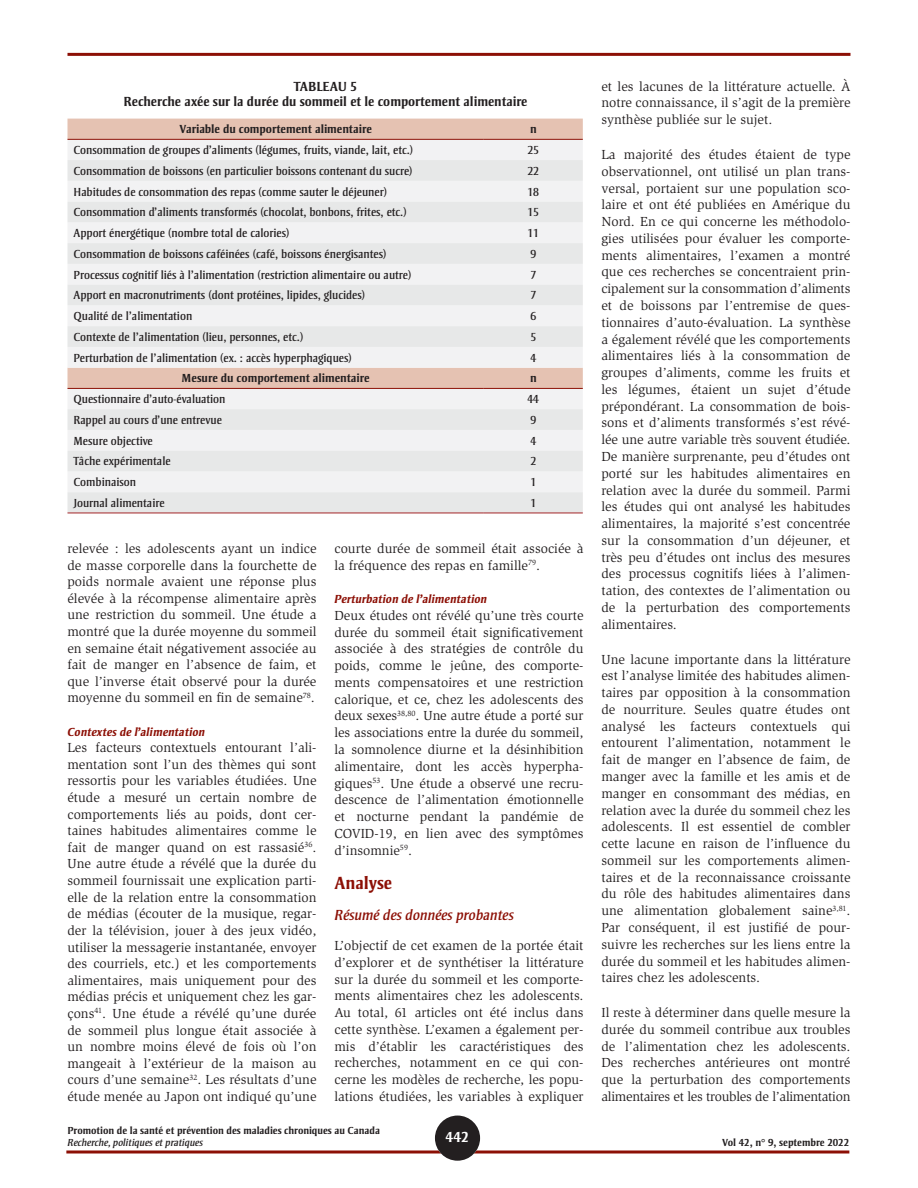
<style>
.page{position:relative;width:918px;height:1188px;background:#fff}
.page>*{position:absolute;margin:0;border:0;box-sizing:border-box;transform-origin:0 0}
.t1{font:700 18px "Strayhorn MT Std";color:#8c0f05}
.t2{font:italic 15px "Strayhorn MT Std";color:#8c0f05}
.t3{font:700 15px "Strayhorn MT Std";color:#fff}
.BODY{font:13.5px/16.8px "Slimbach Std";color:#231f20;text-align:justify}
.Tableau_titre{font:700 13.5px/15px "Strayhorn MT Std";color:#231f20;text-align:center}
.Tableau_Body{font:12px "Strayhorn MT Std";color:#231f20}
.Tableau_Body-2{font:700 12px "Strayhorn MT Std";color:#231f20}
.Real_H5{font:italic 700 12px "Strayhorn MT Std";color:#8c0f05}
.t4{font:700 10.5px "Strayhorn MT Std";color:#231f20}
.t5{font:italic 10.5px "Strayhorn MT Std";color:#231f20}
</style>
<div class="page">
<svg style="left:66px;top:1150px;width:783px;height:4px"></svg>
<hr style="left:68px;top:53px;width:782px;height:3px;background:#8c0f05">
<div style="left:435px;top:1116px;width:45px;height:45px;background:#231f20;border-radius:50%"></div>
<div style="left:68px;top:119px;width:515px;height:20px;background:#e5c2b2"></div>
<div style="left:68px;top:140px;width:515px;height:20px;background:#f2f2f3"></div>
<svg style="left:68px;top:160px;width:515px;height:353px;fill:#e8e9e9"></svg>
<hr style="left:68px;top:139px;width:416px;height:1px;background:#8c0f05">
<hr style="left:484px;top:139px;width:99px;height:1px;background:#8c0f05">
<hr style="left:68px;top:388px;width:416px;height:1px;background:#8c0f05">
<hr style="left:484px;top:388px;width:99px;height:1px;background:#8c0f05">
<hr style="left:68px;top:513px;width:416px;height:1px;background:#a32529">
<hr style="left:484px;top:513px;width:99px;height:1px;background:#a32529">
<p class="Tableau_titre" style="left:124px;top:79px;width:405px">TABLEAU 5<br>Recherche axée sur la durée du sommeil et le comportement alimentaire</p>
<p class="Tableau_Body-2" style="left:179px;top:122px;width:194px">Variable du comportement alimentaire</p>
<p class="Tableau_Body-2" style="left:530px;top:122px;width:8px">n</p>
<p class="Tableau_Body" style="left:74px;top:143px;width:341px">Consommation de groupes d’aliments (légumes, fruits, viande, lait, etc.)</p>
<p class="Tableau_Body" style="left:528px;top:143px;width:13px">25</p>
<p class="Tableau_Body" style="left:74px;top:164px;width:341px">Consommation de boissons (en particulier boissons contenant du sucre)</p>
<p class="Tableau_Body" style="left:528px;top:164px;width:13px">22</p>
<p class="Tableau_Body" style="left:74px;top:185px;width:315px">Habitudes de consommation des repas (comme sauter le déjeuner)</p>
<p class="Tableau_Body" style="left:528px;top:185px;width:13px">18</p>
<p class="Tableau_Body" style="left:74px;top:206px;width:335px">Consommation d’aliments transformés (chocolat, bonbons, frites, etc.)</p>
<p class="Tableau_Body" style="left:528px;top:206px;width:13px">15</p>
<p class="Tableau_Body" style="left:74px;top:226px;width:218px">Apport énergétique (nombre total de calories)</p>
<p class="Tableau_Body" style="left:528px;top:226px;width:13px">11</p>
<p class="Tableau_Body" style="left:74px;top:247px;width:315px">Consommation de boissons caféinées (café, boissons énergisantes)</p>
<p class="Tableau_Body" style="left:530px;top:247px;width:7px">9</p>
<p class="Tableau_Body" style="left:74px;top:268px;width:340px">Processus cognitif liés à l’alimentation (restriction alimentaire ou autre)</p>
<p class="Tableau_Body" style="left:530px;top:268px;width:7px">7</p>
<p class="Tableau_Body" style="left:74px;top:289px;width:293px">Apport en macronutriments (dont protéines, lipides, glucides)</p>
<p class="Tableau_Body" style="left:530px;top:289px;width:7px">7</p>
<p class="Tableau_Body" style="left:74px;top:309px;width:120px">Qualité de l’alimentation</p>
<p class="Tableau_Body" style="left:530px;top:309px;width:7px">6</p>
<p class="Tableau_Body" style="left:74px;top:330px;width:232px">Contexte de l’alimentation (lieu, personnes, etc.)</p>
<p class="Tableau_Body" style="left:530px;top:330px;width:7px">5</p>
<p class="Tableau_Body" style="left:74px;top:351px;width:280px">Perturbation de l’alimentation (ex. : accès hyperphagiques)</p>
<p class="Tableau_Body" style="left:530px;top:351px;width:7px">4</p>
<p class="Tableau_Body-2" style="left:182px;top:371px;width:190px">Mesure du comportement alimentaire</p>
<p class="Tableau_Body-2" style="left:530px;top:371px;width:8px">n</p>
<p class="Tableau_Body" style="left:74px;top:392px;width:154px">Questionnaire d’auto-évaluation</p>
<p class="Tableau_Body" style="left:528px;top:392px;width:13px">44</p>
<p class="Tableau_Body" style="left:74px;top:413px;width:150px">Rappel au cours d’une entrevue</p>
<p class="Tableau_Body" style="left:530px;top:413px;width:7px">9</p>
<p class="Tableau_Body" style="left:74px;top:434px;width:81px">Mesure objective</p>
<p class="Tableau_Body" style="left:530px;top:434px;width:7px">4</p>
<p class="Tableau_Body" style="left:74px;top:455px;width:99px">Tâche expérimentale</p>
<p class="Tableau_Body" style="left:530px;top:455px;width:7px">2</p>
<p class="Tableau_Body" style="left:74px;top:475px;width:64px">Combinaison</p>
<p class="Tableau_Body" style="left:530px;top:475px;width:7px">1</p>
<p class="Tableau_Body" style="left:74px;top:496px;width:93px">Journal alimentaire</p>
<p class="Tableau_Body" style="left:530px;top:496px;width:7px">1</p>
<p class="BODY" style="left:68px;top:540px;width:251px">relevée : les adolescents ayant un indice de masse corporelle dans la fourchette de poids normale avaient une réponse plus élevée à la récompense alimentaire après une restriction du sommeil. Une étude a montré que la durée moyenne du sommeil en semaine était négativement associée au fait de manger en l’absence de faim, et que l’inverse était observé pour la durée moyenne du sommeil en fin de semaine<sup>78</sup>.</p>
<p class="Real_H5" style="left:68px;top:724px;width:139px">Contextes de l’alimentation</p>
<p class="BODY" style="left:68px;top:739px;width:251px">Les facteurs contextuels entourant l’ali&shy;mentation sont l’un des thèmes qui sont ressortis pour les variables étudiées. Une étude a mesuré un certain nombre de comportements liés au poids, dont cer&shy;taines habitudes alimentaires comme le fait de manger quand on est rassasié<sup>36</sup>.<br>Une autre étude a révélé que la durée du sommeil fournissait une explication parti&shy;elle de la relation entre la consommation de médias (écouter de la musique, regar&shy;der la télévision, jouer à des jeux vidéo, utiliser la messagerie instantanée, envoyer des courriels, etc.) et les comportements alimentaires, mais uniquement pour des médias précis et uniquement chez les gar&shy;çons<sup>41</sup>. Une étude a révélé qu’une durée de sommeil plus longue était associée à un nombre moins élevé de fois où l’on mangeait à l’extérieur de la maison au cours d’une semaine<sup>32</sup>. Les résultats d’une étude menée au Japon ont indiqué qu’une</p>
<p class="BODY" style="left:334px;top:540px;width:250px">courte durée de sommeil était associée à la fréquence des repas en famille<sup>79</sup>.</p>
<p class="Real_H5" style="left:334px;top:592px;width:154px">Perturbation de l’alimentation</p>
<p class="BODY" style="left:334px;top:607px;width:251px">Deux études ont révélé qu’une très courte durée du sommeil était significativement associée à des stratégies de contrôle du poids, comme le jeûne, des comporte&shy;ments compensatoires et une restriction calorique, et ce, chez les adolescents des deux sexes<sup>38,80</sup>. Une autre étude a porté sur les associations entre la durée du sommeil, la somnolence diurne et la désinhibition alimentaire, dont les accès hyperpha&shy;giques<sup>53</sup>. Une étude a observé une recru&shy;descence de l’alimentation émotionnelle et nocturne pendant la pandémie de COVID-19, en lien avec des symptômes d’insomnie<sup>59</sup>.</p>
<h2 class="t1" style="left:334px;top:873px;width:59px">Analyse</h2>
<h3 class="t2" style="left:334px;top:906px;width:181px">Résumé des données probantes</h3>
<p class="BODY" style="left:334px;top:937px;width:251px">L’objectif de cet examen de la portée était d’explorer et de synthétiser la littérature sur la durée du sommeil et les comporte&shy;ments alimentaires chez les adolescents.<br>Au total, 61 articles ont été inclus dans cette synthèse. L’examen a également per&shy;mis d’établir les caractéristiques des recherches, notamment en ce qui con&shy;cerne les modèles de recherche, les popu&shy;lations étudiées, les variables à expliquer</p>
<p class="BODY" style="left:602px;top:78px;width:251px">et les lacunes de la littérature actuelle. À notre connaissance, il s’agit de la première synthèse publiée sur le sujet.</p>
<p class="BODY" style="left:602px;top:146px;width:251px">La majorité des études étaient de type observationnel, ont utilisé un plan trans&shy;versal, portaient sur une population sco&shy;laire et ont été publiées en Amérique du Nord. En ce qui concerne les méthodolo&shy;gies utilisées pour évaluer les comporte&shy;ments alimentaires, l’examen a montré que ces recherches se concentraient prin&shy;cipalement sur la consommation d’aliments et de boissons par l’entremise de ques&shy;tionnaires d’auto-évaluation. La synthèse a également révélé que les comportements alimentaires liés à la consommation de groupes d’aliments, comme les fruits et les légumes, étaient un sujet d’étude prépondérant. La consommation de bois&shy;sons et d’aliments transformés s’est révé&shy;lée une autre variable très souvent étudiée.<br>De manière surprenante, peu d’études ont porté sur les habitudes alimentaires en relation avec la durée du sommeil. Parmi les études qui ont analysé les habitudes alimentaires, la majorité s’est concentrée sur la consommation d’un déjeuner, et très peu d’études ont inclus des mesures des processus cognitifs liées à l’alimen&shy;tation, des contextes de l’alimentation ou de la perturbation des comportements alimentaires.</p>
<p class="BODY" style="left:602px;top:651px;width:251px">Une lacune importante dans la littérature est l’analyse limitée des habitudes alimen&shy;taires par opposition à la consommation de nourriture. Seules quatre études ont analysé les facteurs contextuels qui entourent l’alimentation, notamment le fait de manger en l’absence de faim, de manger avec la famille et les amis et de manger en consommant des médias, en relation avec la durée du sommeil chez les adolescents. Il est essentiel de combler cette lacune en raison de l’influence du sommeil sur les comportements alimen&shy;taires et de la reconnaissance croissante du rôle des habitudes alimentaires dans une alimentation globalement saine<sup>3,81</sup>.<br>Par conséquent, il est justifié de pour&shy;suivre les recherches sur les liens entre la durée du sommeil et les habitudes alimen&shy;taires chez les adolescents.</p>
<p class="BODY" style="left:602px;top:1004px;width:251px">Il reste à déterminer dans quelle mesure la durée du sommeil contribue aux troubles de l’alimentation chez les adolescents.<br>Des recherches antérieures ont montré que la perturbation des comportements alimentaires et les troubles de l’alimentation</p>
<p class="t4" style="left:68px;top:1125px;width:314px">Promotion de la santé et prévention des maladies chroniques au Canada</p>
<p class="t5" style="left:68px;top:1137px;width:137px">Recherche, politiques et pratiques</p>
<p class="t4" style="left:722px;top:1137px;width:129px">Vol 42, n° 9, septembre 2022</p>
<p class="t3" style="left:446px;top:1128px;width:25px">442</p>
</div>
